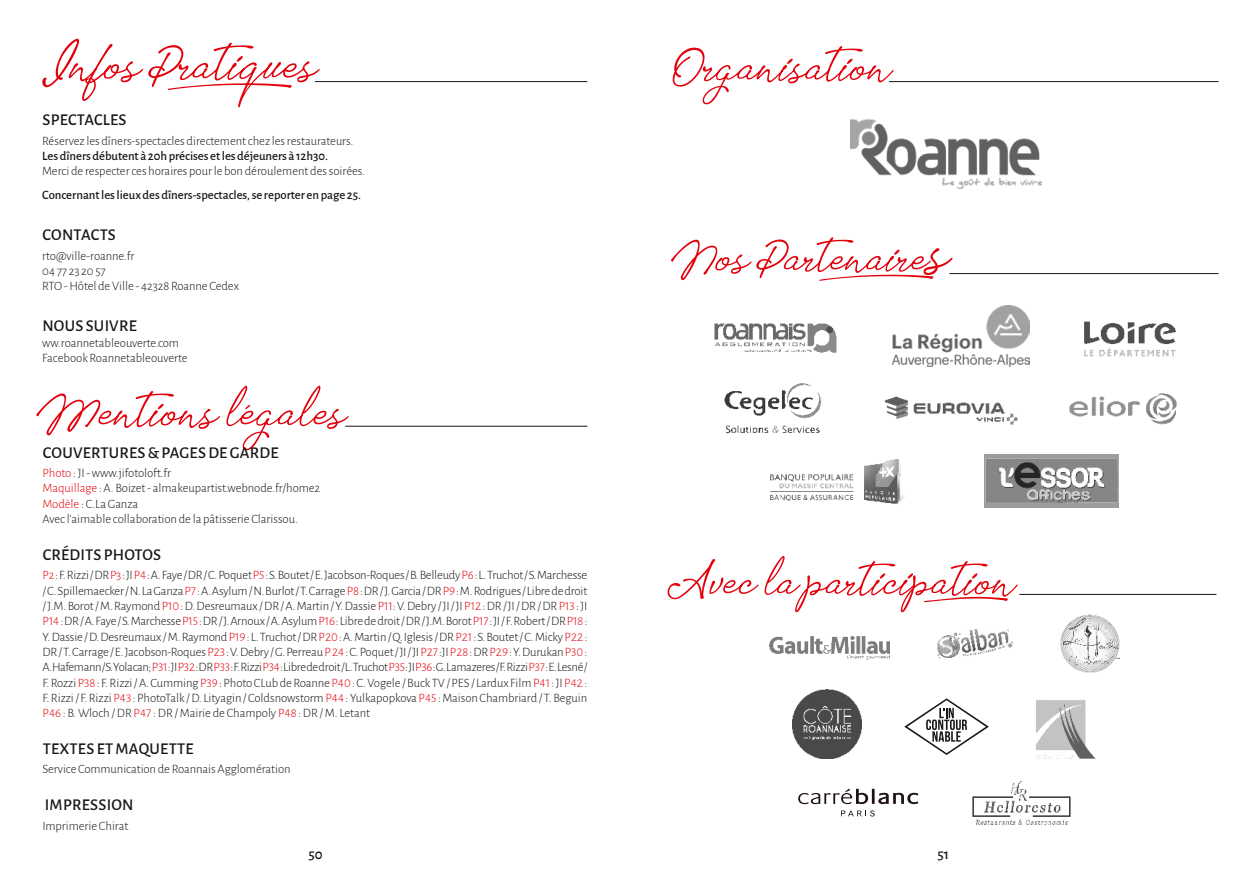
<style>
.page{position:relative;width:1259px;height:893px;background:#fff}
.page>*{position:absolute;margin:0;border:0;box-sizing:border-box;transform-origin:0 0}
.t1{font:500 16.5px "Alegreya Sans";letter-spacing:.015em;color:#181716}
.t2{font:500 15px "Alegreya Sans";color:#181716}
.t3{font:300 12.75px/15.3px "Alegreya Sans";letter-spacing:-.005em;color:#181716}
.t4{font:500 12.75px "Alegreya Sans";letter-spacing:-.005em;color:#181716}
.s1{color:#e3000b}
</style>
<div class="page">
<svg style="left:671px;top:237px;width:281px;height:44px"></svg>
<svg style="left:667px;top:556px;width:350px;height:56px"></svg>
<img style="left:850px;top:120px;width:192px;height:68px">
<img style="left:937px;top:628px;width:76px;height:30px">
<img style="left:769px;top:636px;width:120px;height:24px">
<img style="left:1060px;top:614px;width:59px;height:59px">
<svg style="left:841px;top:810px;width:33px;height:6px"></svg>
<svg style="left:798px;top:789px;width:120px;height:15px"></svg>
<img style="left:972px;top:781px;width:99px;height:44px">
<img style="left:884px;top:396px;width:134px;height:29px">
<img style="left:1069px;top:393px;width:108px;height:32px">
<img style="left:724px;top:383px;width:98px;height:51px">
<img style="left:714px;top:323px;width:123px;height:30px">
<img style="left:892px;top:306px;width:137px;height:61px">
<img style="left:1084px;top:321px;width:92px;height:36px">
<hr style="left:345px;top:426px;width:242px;height:1px;background:#181716">
<hr style="left:315px;top:81px;width:272px;height:1px;background:#181716">
<hr style="left:889px;top:81px;width:329px;height:1px;background:#181716">
<hr style="left:949px;top:273px;width:269px;height:1px;background:#181716">
<hr style="left:1019px;top:594px;width:197px;height:1px;background:#181716">
<img style="left:1036px;top:700px;width:59px;height:59px">
<svg style="left:904px;top:698px;width:85px;height:57px"></svg>
<img style="left:793px;top:690px;width:68px;height:68px">
<img style="left:770px;top:459px;width:135px;height:45px">
<div style="left:984px;top:454px;width:135px;height:54px;background:#9c9c9d"></div>
<img style="left:985px;top:459px;width:134px;height:44px">
<svg style="left:672px;top:46px;width:221px;height:58px"></svg>
<svg style="left:36px;top:386px;width:312px;height:64px"></svg>
<svg style="left:42px;top:39px;width:278px;height:68px"></svg>
<p class="t1" style="left:42px;top:108px;width:86px">SPECTACLES</p>
<p class="t3" style="left:42px;top:133px;width:313px">Réservez les dîners-spectacles directement chez les restaurateurs.</p>
<p class="t4" style="left:42px;top:147px;width:287px">Les dîners débutent à 20h précises et les déjeuners à 12h30.</p>
<p class="t3" style="left:42px;top:163px;width:324px">Merci de respecter ces horaires pour le bon déroulement des soirées.</p>
<p class="t4" style="left:42px;top:186px;width:320px">Concernant les lieux des dîners-spectacles, se reporter en page 25.</p>
<p class="t1" style="left:42px;top:223px;width:75px">CONTACTS</p>
<p class="t3" style="left:42px;top:248px;width:198px">rto@ville-roanne.fr<br>04 77 23 20 57<br>RTO - Hôtel de Ville - 42328 Roanne Cedex</p>
<p class="t1" style="left:42px;top:314px;width:96px">NOUS SUIVRE</p>
<p class="t3" style="left:42px;top:335px;width:147px">ww.roannetableouverte.com<br>Facebook Roannetableouverte</p>
<p class="t1" style="left:43px;top:441px;width:237px">COUVERTURES &amp; PAGES DE GARDE</p>
<p class="t3" style="left:43px;top:465px;width:279px"><span class="s1">Photo</span> :JI - www.jifotoloft.fr<br><span class="s1">Maquillage</span> : A. Boizet - almakeupartist.webnode.fr/home2<br><span class="s1">Modèle</span> : C.La Ganza<br>Avec l'aimable collaboration de la pâtisserie Clarissou.</p>
<p class="t1" style="left:43px;top:543px;width:120px">CRÉDITS PHOTOS</p>
<p class="t3" style="left:43px;top:567px;width:546px;text-align:justify"><span class="s1">P2</span> : F. Rizzi / DR <span class="s1">P3</span> : JI <span class="s1">P4</span> : A. Faye / DR / C. Poquet<span class="s1">P5</span> : S. Boutet / E. Jacobson-Roques / B. Belleudy <span class="s1">P6</span> : L. Truchot / S. Marchesse / C. Spillemaecker / N. La Ganza <span class="s1">P7</span> : A. Asylum / N. Burlot / T. Carrage <span class="s1">P8</span> : DR / J. Garcia / DR <span class="s1">P9</span> : M. Rodrigues / Libre de droit / J.M. Borot / M. Raymond <span class="s1">P10</span> : D. Desreumaux / DR / A. Martin / Y. Dassie <span class="s1">P11</span>: V. Debry / JI / JI <span class="s1">P12</span> : DR / JI / DR / DR <span class="s1">P13</span> : JI <span class="s1">P14</span> : DR / A. Faye / S. Marchesse <span class="s1">P15</span> : DR / J. Arnoux / A. Asylum <span class="s1">P16</span> : Libre de droit / DR / J.M. Borot <span class="s1">P17</span> : JI / F. Robert / DR <span class="s1">P18</span> :<br>Y. Dassie / D. Desreumaux / M. Raymond <span class="s1">P19</span> : L. Truchot / DR <span class="s1">P20</span> : A. Martin / Q. Iglesis / DR <span class="s1">P21</span> : S. Boutet / C. Micky <span class="s1">P22</span> :<br>DR / T. Carrage / E. Jacobson-Roques <span class="s1">P23</span> : V. Debry / G. Perreau <span class="s1">P 24</span> : C. Poquet / JI / JI <span class="s1">P27</span> :JI <span class="s1">P28</span> : DR <span class="s1">P29</span> : Y. Durukan <span class="s1">P30</span> :<br>A.Hafemann / S. Yolacan; <span class="s1">P31</span> : JI <span class="s1">P32</span> : DR <span class="s1">P33</span> : F. Rizzi <span class="s1">P34</span> : Libre de droit / L. Truchot <span class="s1">P35</span> : JI <span class="s1">P36</span> : G. Lamazeres / F. Rizzi <span class="s1">P37</span> : E. Lesné / F. Rozzi <span class="s1">P38</span> : F. Rizzi / A. Cumming <span class="s1">P39</span> : Photo CLub de Roanne <span class="s1">P40</span> : C. Vogele / Buck TV / PES / Lardux Film <span class="s1">P41</span> : JI <span class="s1">P42</span> :<br>F. Rizzi / F. Rizzi <span class="s1">P43</span> : PhotoTalk / D. Lityagin / Coldsnowstorm <span class="s1">P44</span> : Yulkapopkova <span class="s1">P45</span> : Maison Chambriard / T. Beguin <span class="s1">P46</span> : B. Wloch / DR <span class="s1">P47</span> : DR / Mairie de Champoly <span class="s1">P48</span> : DR / M. Letant</p>
<p class="t1" style="left:43px;top:737px;width:152px">TEXTES ET MAQUETTE</p>
<p class="t3" style="left:43px;top:761px;width:250px">Service Communication de Roannais Agglomération</p>
<p class="t1" style="left:45px;top:793px;width:90px">IMPRESSION</p>
<p class="t3" style="left:43px;top:818px;width:87px">Imprimerie Chirat</p>
<p class="t2" style="left:308px;top:844px;width:16px">50</p>
<p class="t2" style="left:937px;top:844px;width:13px">51</p>
</div>
